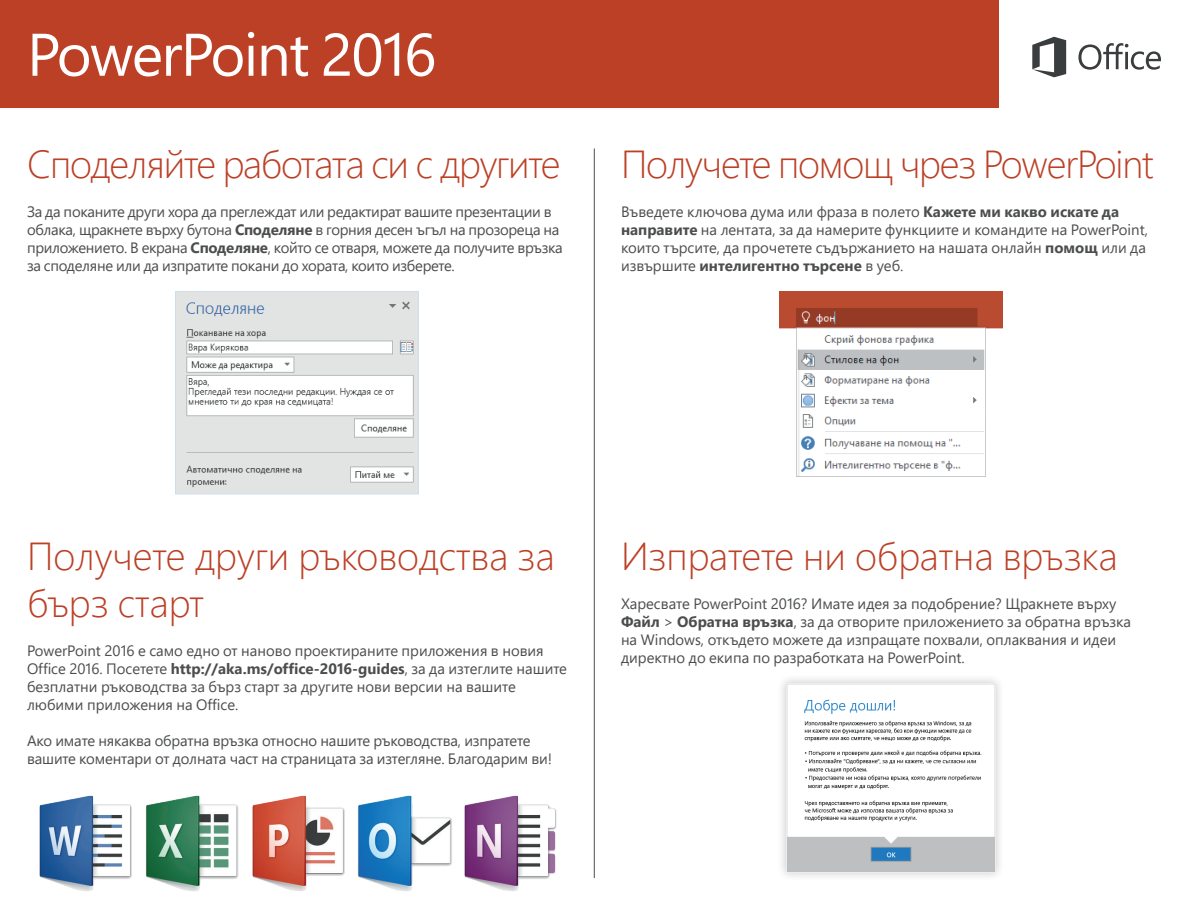
<style>
.page{position:relative;width:1188px;height:918px;background:#fff}
.page>*{position:absolute;margin:0;border:0;box-sizing:border-box;transform-origin:0 0}
.t1{font:60px "Segoe Pro";letter-spacing:-.025em;color:#fff}
.t2{font:300 39px/46.8px "Segoe Pro";color:#bc4026}
.t3{font:300 39px "Segoe Pro";letter-spacing:-.025em;color:#bc4026}
.t4{font:15px/18px "Segoe Pro";color:#4c4e4e}
.t5{font:15px/18px "Segoe Pro";letter-spacing:-.02em;color:#4c4e4e}
.s1{font-weight:700}
</style>
<div class="page">
<div style="left:0;top:0;width:999px;height:108px;background:#bc4026"></div>
<svg style="left:1078px;top:43px;width:83px;height:27px"></svg>
<svg style="left:1032px;top:37px;width:34px;height:40px"></svg>
<img style="left:39px;top:795px;width:518px;height:96px">
<hr style="left:594px;top:148px;width:1px;height:730px;background:#4c4e4e">
<div style="left:777px;top:674px;width:228px;height:207px;background:#231f20;opacity:.25"></div>
<img style="left:786px;top:683px;width:210px;height:189px">
<img style="left:780px;top:291px;width:222px;height:186px">
<img style="left:177px;top:293px;width:240px;height:199px">
<div style="left:175px;top:291px;width:244px;height:203px;border:1px solid #cfdff0"></div>
<h1 class="t1" style="left:27px;top:13px;width:411px">PowerPoint 2016</h1>
<h2 class="t3" style="left:27px;top:137px;width:535px">Споделяйте работата си с другите</h2>
<p class="t5" style="left:27px;top:202px;width:537px">За да поканите други хора да преглеждат или редактират вашите презентации в облака, щракнете върху бутона <span class="s1">Споделяне</span> в горния десен ъгъл на прозореца на приложението. В екрана <span class="s1">Споделяне</span>, който се отваря, можете да получите връзка за споделяне или да изпратите покани до хората, които изберете.</p>
<h2 class="t3" style="left:621px;top:137px;width:534px">Получете помощ чрез PowerPoint</h2>
<p class="t4" style="left:621px;top:202px;width:529px">Въведете ключова дума или фраза в полето <span class="s1">Кажете ми какво искате да направите</span> на лентата, за да намерите функциите и командите на PowerPoint, които търсите, да прочетете съдържанието на нашата онлайн <span class="s1">помощ</span> или да извършите <span class="s1">интелигентно търсене</span> в уеб.</p>
<h2 class="t2" style="left:27px;top:532px;width:529px">Получете други ръководства за бърз старт</h2>
<p class="t4" style="left:27px;top:641px;width:541px">PowerPoint 2016 е само едно от наново проектираните приложения в новия Office 2016. Посетете <span class="s1">http://aka.ms/office-2016-guides</span>, за да изтеглите нашите безплатни ръководства за бърз старт за другите нови версии на вашите любими приложения на Office.</p>
<p class="t4" style="left:27px;top:731px;width:527px">Ако имате някаква обратна връзка относно нашите ръководства, изпратете вашите коментари от долната част на страницата за изтегляне. Благодарим ви!</p>
<h2 class="t2" style="left:621px;top:532px;width:498px">Изпратете ни обратна връзка</h2>
<p class="t4" style="left:621px;top:594px;width:512px">Харесвате PowerPoint 2016? Имате идея за подобрение? Щракнете върху <span class="s1">Файл</span> &gt; <span class="s1">Обратна връзка</span>, за да отворите приложението за обратна връзка на Windows, откъдето можете да изпращате похвали, оплаквания и идеи директно до екипа по разработката на PowerPoint.</p>
</div>
